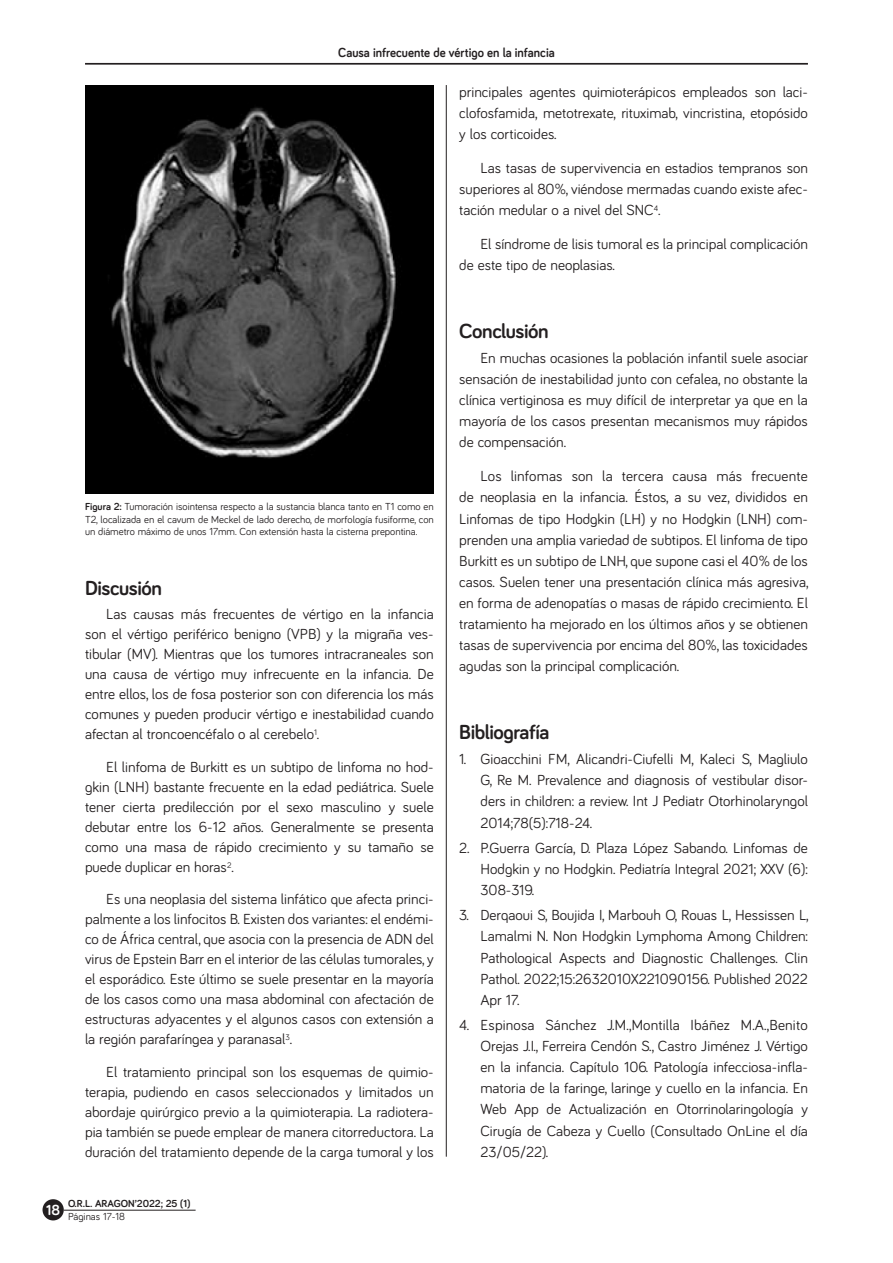
<style>
.page{position:relative;width:893px;height:1263px;background:#fff}
.page>*{position:absolute;margin:0;border:0;box-sizing:border-box;transform-origin:0 0}
.texto_normal{font:700 21px "Bariol";letter-spacing:-.02em;color:#231f20}
.texto_normal-2{font:15px/21.1px "Bariol";color:#231f20;text-align:justify}
.t1{font:700 15px "Bariol";color:#fff}
.t2{font:700 13.5px "Bariol";color:#231f20;scale:.94 1}
.texto_normal-3{font:10.5px/12.6px "Bariol";color:#231f20;text-align:justify}
.t3{font:700 10.5px "Bariol";color:#231f20}
.s1{font-weight:700}
</style>
<div class="page">
<hr style="left:85px;top:63px;width:723px;height:2px;background:#231f20">
<hr style="left:446px;top:85px;width:1px;height:1072px;background:#231f20">
<img style="left:85px;top:85px;width:349px;height:408px">
<hr style="left:64px;top:1210px;width:132px;height:1px;background:#231f20">
<div style="left:43px;top:1199px;width:21px;height:21px;background:#231f20;border-radius:50%"></div>
<p class="t2" style="left:338px;top:44px;width:232px">Causa infrecuente de vértigo en la infancia</p>
<p class="texto_normal-2" style="left:459px;top:81px;width:350px">principales agentes quimioterápicos empleados son laci&shy;clofosfamida, metotrexate, rituximab, vincristina, etopósido y los corticoides.</p>
<p class="texto_normal-2" style="left:459px;top:157px;width:350px;text-indent:21px">Las tasas de supervivencia en estadios tempranos son superiores al 80%, viéndose mermadas cuando existe afec&shy;tación medular o a nivel del SNC<sup>4</sup>.</p>
<p class="texto_normal-2" style="left:459px;top:233px;width:350px;text-indent:21px">El síndrome de lisis tumoral es la principal complicación de este tipo de neoplasias.</p>
<p class="texto_normal-3" style="left:85px;top:500px;width:350px"><span class="s1">Figura 2:</span> Tumoración isointensa respecto a la sustancia blanca tanto en T1 como en T2, localizada en el cavum de Meckel de lado derecho, de morfología fusiforme, con un diámetro máximo de unos 17mm. Con extensión hasta la cisterna prepontina.</p>
<p class="texto_normal" style="left:85px;top:574px;width:78px">Discusión</p>
<p class="texto_normal-2" style="left:85px;top:604px;width:350px;line-height:20px;text-indent:21px">Las causas más frecuentes de vértigo en la infancia son el vértigo periférico benigno (VPB) y la migraña ves&shy;tibular (MV). Mientras que los tumores intracraneales son una causa de vértigo muy infrecuente en la infancia. De entre ellos, los de fosa posterior son con diferencia los más comunes y pueden producir vértigo e inestabilidad cuando afectan al troncoencéfalo o al cerebelo<sup>1</sup>.</p>
<p class="texto_normal-2" style="left:85px;top:756px;width:350px;line-height:20px;text-indent:21px">El linfoma de Burkitt es un subtipo de linfoma no hod&shy;gkin (LNH) bastante frecuente en la edad pediátrica. Suele tener cierta predilección por el sexo masculino y suele debutar entre los 6-12 años. Generalmente se presenta como una masa de rápido crecimiento y su tamaño se puede duplicar en horas<sup>2</sup>.</p>
<p class="texto_normal-2" style="left:85px;top:889px;width:350px;line-height:20px;text-indent:21px">Es una neoplasia del sistema linfático que afecta princi&shy;palmente a los linfocitos B. Existen dos variantes: el endémi&shy;co de África central, que asocia con la presencia de ADN del virus de Epstein Barr en el interior de las células tumorales, y el esporádico. Este último se suele presentar en la mayoría de los casos como una masa abdominal con afectación de estructuras adyacentes y el algunos casos con extensión a la región parafaríngea y paranasal<sup>3</sup>.</p>
<p class="texto_normal-2" style="left:85px;top:1061px;width:350px;line-height:20px;text-indent:21px">El tratamiento principal son los esquemas de quimio&shy;terapia, pudiendo en casos seleccionados y limitados un abordaje quirúrgico previo a la quimioterapia. La radiotera&shy;pia también se puede emplear de manera citorreductora. La duración del tratamiento depende de la carga tumoral y los</p>
<p class="t1" style="left:46px;top:1200px;width:15px">18</p>
<p class="t3" style="left:68px;top:1197px;width:124px">O.R.L. ARAGON’2022; 25 (1)</p>
<p class="texto_normal-3" style="left:68px;top:1210px;width:59px">Páginas 17-18</p>
<p class="texto_normal" style="left:459px;top:316px;width:91px">Conclusión</p>
<p class="texto_normal-2" style="left:459px;top:347px;width:350px;text-indent:21px">En muchas ocasiones la población infantil suele asociar sensación de inestabilidad junto con cefalea, no obstante la clínica vertiginosa es muy difícil de interpretar ya que en la mayoría de los casos presentan mecanismos muy rápidos de compensación.</p>
<p class="texto_normal-2" style="left:459px;top:465px;width:351px;text-indent:21px">Los linfomas son la tercera causa más frecuente de neoplasia en la infancia. Éstos, a su vez, divididos en Linfomas de tipo Hodgkin (LH) y no Hodgkin (LNH) com&shy;prenden una amplia variedad de subtipos. El linfoma de tipo Burkitt es un subtipo de LNH, que supone casi el 40% de los casos. Suelen tener una presentación clínica más agresiva, en forma de adenopatías o masas de rápido crecimiento. El tratamiento ha mejorado en los últimos años y se obtienen tasas de supervivencia por encima del 80%, las toxicidades agudas son la principal complicación.</p>
<p class="texto_normal" style="left:459px;top:717px;width:92px">Bibliografía</p>
<p class="texto_normal-2" style="left:480px;top:748px;width:329px;text-indent:-21px">1. Gioacchini FM, Alicandri-Ciufelli M, Kaleci S, Magliulo G, Re M. Prevalence and diagnosis of vestibular disor&shy;ders in children: a review. Int J Pediatr Otorhinolaryngol 2014;78(5):718-24.</p>
<p class="texto_normal-2" style="left:480px;top:836px;width:329px;text-indent:-21px">2. P.Guerra García, D. Plaza López Sabando. Linfomas de Hodgkin y no Hodgkin. Pediatría Integral 2021; XXV (6):<br>308-319.</p>
<p class="texto_normal-2" style="left:480px;top:904px;width:329px;text-indent:-21px">3. Derqaoui S, Boujida I, Marbouh O, Rouas L, Hessissen L, Lamalmi N. Non Hodgkin Lymphoma Among Children:<br>Pathological Aspects and Diagnostic Challenges. Clin Pathol. 2022;15:2632010X221090156. Published 2022<br>Apr 17.</p>
<p class="texto_normal-2" style="left:480px;top:1014px;width:329px;text-indent:-21px">4. Espinosa Sánchez J.M.,Montilla Ibáñez M.A.,Benito Orejas J.I., Ferreira Cendón S., Castro Jiménez J. Vértigo en la infancia. Capítulo 106. Patología infecciosa-infla&shy;matoria de la faringe, laringe y cuello en la infancia. En Web App de Actualización en Otorrinolaringología y Cirugía de Cabeza y Cuello (Consultado OnLine el día 23/05/22).</p>
</div>
